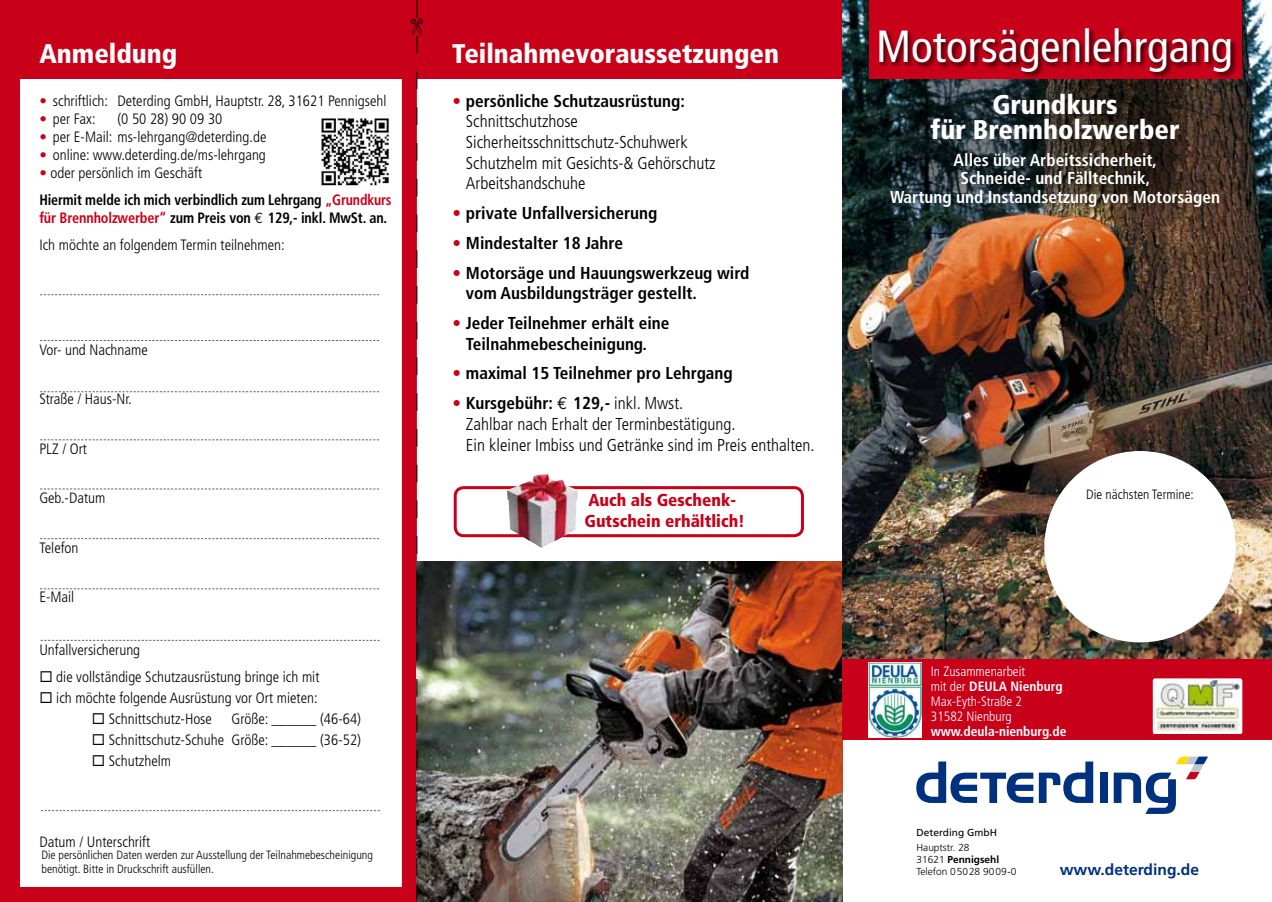
<style>
.page{position:relative;width:1272px;height:902px;background:#fff}
.page>*{position:absolute;margin:0;border:0;box-sizing:border-box;transform-origin:0 0}
.t1{font:condensed 45px "Frutiger";color:#fff}
.t2{font:900 condensed 27px/25.5px "Frutiger";color:#fff;text-align:center}
.t3{font:300 condensed 17.25px/20.7px "Frutiger";color:#000}
.t4{font:700 condensed 17.25px/20.7px "Frutiger";color:#000}
.t5{font:700 condensed 17.25px/18.8px "Frutiger";color:#fff;text-align:center}
.t6{font:900 condensed 17.25px/20.7px "Frutiger";color:#c90019}
.t7{font:700 15.6px "Frutiger";color:#00317e}
.t8{font:300 condensed 15px/27px "Frutiger";color:#000}
.t9{font:700 condensed 15px/27px "Frutiger";letter-spacing:-.01em;color:#000;scale:.93 1}
.t10{font:300 condensed 13.5px/15px "Frutiger";color:#fff}
.t11{font:700 condensed 13.5px "Frutiger";color:#fff}
.t12{font:300 condensed 13.5px "Frutiger";color:#000}
.t13{font:300 condensed 12px/14.4px "Frutiger";color:#000}
.t14{font:300 10.2px/12.1px "Frutiger";color:#000}
.t15{font:10.2px "Frutiger";color:#000}
.s1{color:#c90019}
.s2{font-weight:300;color:#c90019}
.s3{font-weight:300}
.s4{font-weight:700;color:#c90019}
.s5{font-weight:700}
.s6{font-family:"Euro Mono";font-weight:400;font-stretch:normal}
</style>
<div class="page">
<div style="left:0;top:0;width:417px;height:901px;border:15px solid #c90019"></div>
<div style="left:0;top:0;width:842px;height:78px;background:#c90019"></div>
<svg style="left:40px;top:340px;width:339px;height:1px"></svg>
<svg style="left:40px;top:294px;width:339px;height:1px"></svg>
<svg style="left:41px;top:640px;width:338px;height:1px"></svg>
<svg style="left:40px;top:439px;width:339px;height:1px"></svg>
<svg style="left:40px;top:538px;width:339px;height:1px"></svg>
<svg style="left:40px;top:391px;width:339px;height:1px"></svg>
<svg style="left:40px;top:488px;width:339px;height:1px"></svg>
<svg style="left:40px;top:588px;width:339px;height:1px"></svg>
<svg style="left:41px;top:810px;width:339px;height:1px"></svg>
<img style="left:423px;top:562px;width:419px;height:339px">
<div style="left:453px;top:486px;width:351px;height:51px;border:3px solid #c90019;border-radius:9px"></div>
<img style="left:507px;top:474px;width:71px;height:74px">
<hr style="left:15px;top:73px;width:4px;height:822px;background:#c90019">
<img style="left:321px;top:118px;width:68px;height:68px">
<img style="left:842px;top:0;width:429px;height:659px">
<svg style="left:894px;top:79px;width:293px;height:131px;background:#292c2a"></svg>
<div style="left:869px;top:0;width:372px;height:78px;background:#c90019"></div>
<div style="left:877px;top:27px;width:361px;height:52px;background:#000;opacity:.75"></div>
<div style="left:1044px;top:451px;width:191px;height:191px;background:#fff;border-radius:50%"></div>
<div style="left:842px;top:659px;width:429px;height:81px;background:#c90019"></div>
<img style="left:868px;top:662px;width:53px;height:75px">
<svg style="left:916px;top:761px;width:177px;height:41px"></svg>
<div style="left:1099px;top:772px;width:8px;height:30px;background:#00317e"></div>
<svg style="left:1113px;top:756px;width:94px;height:57px"></svg>
<img style="left:1152px;top:678px;width:90px;height:55px">
<svg style="left:410px;top:0;width:13px;height:901px"></svg>
<h2 class="t2" style="left:39px;top:41px;width:140px">Anmeldung</h2>
<p class="t8" style="left:39px;top:88px;width:349px"><span class="s1">•</span> schriftlich: Deterding GmbH, Hauptstr. 28, 31621 Pennigsehl</p>
<p class="t8" style="left:39px;top:106px;width:58px"><span class="s1">•</span> per Fax:</p>
<p class="t8" style="left:117px;top:106px;width:106px">(0 50 28) 90 09 30</p>
<p class="t8" style="left:39px;top:124px;width:228px"><span class="s1">•</span> per E-Mail: ms-lehrgang@deterding.de</p>
<p class="t8" style="left:39px;top:142px;width:228px"><span class="s1">•</span> online: www.deterding.de/ms-lehrgang</p>
<p class="t9" style="left:39px;top:160px;width:380px"><span class="s2">•</span> <span class="s3">oder persönlich im Geschäft<br></span>Hiermit melde ich mich verbindlich zum Lehrgang <span class="s1">„Grundkurs</span></p>
<p class="t8" style="left:39px;top:205px;width:349px"><span class="s4">für Brennholzwerber“</span> <span class="s5">zum Preis von</span> <span class="s6">€</span> <span class="s5">129,- inkl. MwSt. an.<br></span>Ich möchte an folgendem Termin teilnehmen:</p>
<p class="t8" style="left:39px;top:336px;width:110px">Vor- und Nachname</p>
<p class="t8" style="left:39px;top:386px;width:94px">Straße / Haus-Nr.</p>
<p class="t8" style="left:39px;top:435px;width:49px">PLZ / Ort</p>
<p class="t8" style="left:39px;top:485px;width:68px">Geb.-Datum</p>
<p class="t8" style="left:39px;top:534px;width:41px">Telefon</p>
<p class="t8" style="left:39px;top:584px;width:36px">E-Mail</p>
<p class="t8" style="left:39px;top:636px;width:102px">Unfallversicherung</p>
<p class="t8" style="left:39px;top:663px;width:282px">◻ die vollständige Schutzausrüstung bringe ich mit</p>
<p class="t8" style="left:39px;top:684px;width:280px">◻ ich möchte folgende Ausrüstung vor Ort mieten:</p>
<p class="t8" style="left:92px;top:705px;width:122px">◻ Schnittschutz-Hose</p>
<p class="t8" style="left:231px;top:705px;width:131px">Größe: ______ (46-64)</p>
<p class="t8" style="left:92px;top:726px;width:271px">◻ Schnittschutz-Schuhe Größe: ______ (36-52)</p>
<p class="t8" style="left:92px;top:747px;width:81px">◻ Schutzhelm</p>
<p class="t8" style="left:39px;top:828px;width:112px">Datum / Unterschrift</p>
<p class="t13" style="left:41px;top:847px;width:333px">Die persönlichen Daten werden zur Ausstellung der Teilnahmebescheinigung benötigt. Bitte in Druckschrift ausfüllen.</p>
<h2 class="t2" style="left:452px;top:41px;width:328px">Teilnahmevoraussetzungen</h2>
<p class="t3" style="left:466px;top:90px;width:251px;text-indent:-14px"><span class="s1">•</span> <span class="s5">persönliche Schutzausrüstung:<br></span>Schnittschutzhose<br>Sicherheitsschnittschutz-Schuhwerk<br>Schutzhelm mit Gesichts-&amp; Gehörschutz<br>Arbeitshandschuhe</p>
<p class="t4" style="left:452px;top:203px;width:206px"><span class="s2">•</span> private Unfallversicherung</p>
<p class="t4" style="left:452px;top:232px;width:172px"><span class="s2">•</span> Mindestalter 18 Jahre</p>
<p class="t4" style="left:466px;top:262px;width:285px;text-indent:-14px"><span class="s2">•</span> Motorsäge und Hauungswerkzeug wird vom Ausbildungsträger gestellt.</p>
<p class="t4" style="left:452px;top:312px;width:218px;text-align:center"><span class="s2">•</span> Jeder Teilnehmer erhält eine<br>Teilnahmebescheinigung.</p>
<p class="t4" style="left:452px;top:363px;width:282px"><span class="s2">•</span> maximal 15 Teilnehmer pro Lehrgang</p>
<p class="t3" style="left:466px;top:393px;width:350px;text-indent:-14px"><span class="s1">•</span> <span class="s5">Kursgebühr:</span> <span class="s6">€</span> <span class="s5">129,-</span> inkl. Mwst.<br>Zahlbar nach Erhalt der Terminbestätigung.<br>Ein kleiner Imbiss und Getränke sind im Preis enthalten.</p>
<p class="t6" style="left:584px;top:490px;width:162px">Auch als Geschenk-<br>Gutschein erhältlich!</p>
<h1 class="t1" style="left:876px;top:21px;width:358px">Motorsägenlehrgang</h1>
<h2 class="t2" style="left:930px;top:92px;width:251px">Grundkurs<br>für Brennholzwerber</h2>
<p class="t5" style="left:890px;top:150px;width:331px">Alles über Arbeitssicherheit,<br>Schneide- und Fälltechnik,<br>Wartung und Instandsetzung von Motorsägen</p>
<p class="t12" style="left:1086px;top:487px;width:109px">Die nächsten Termine:</p>
<p class="t10" style="left:930px;top:663px;width:133px">In Zusammenarbeit<br>mit der <span class="s5">DEULA Nienburg<br></span>Max-Eyth-Straße 2<br>31582 Nienburg</p>
<p class="t11" style="left:930px;top:722px;width:137px">www.deula-nienburg.de</p>
<p class="t15" style="left:916px;top:826px;width:82px">Deterding GmbH</p>
<p class="t14" style="left:916px;top:841px;width:102px">Hauptstr. 28<br>31621 <span class="s5">Pennigsehl<br></span>Telefon 05028 9009 -0</p>
<p class="t7" style="left:1059px;top:860px;width:141px">www.deterding.de</p>
</div>
